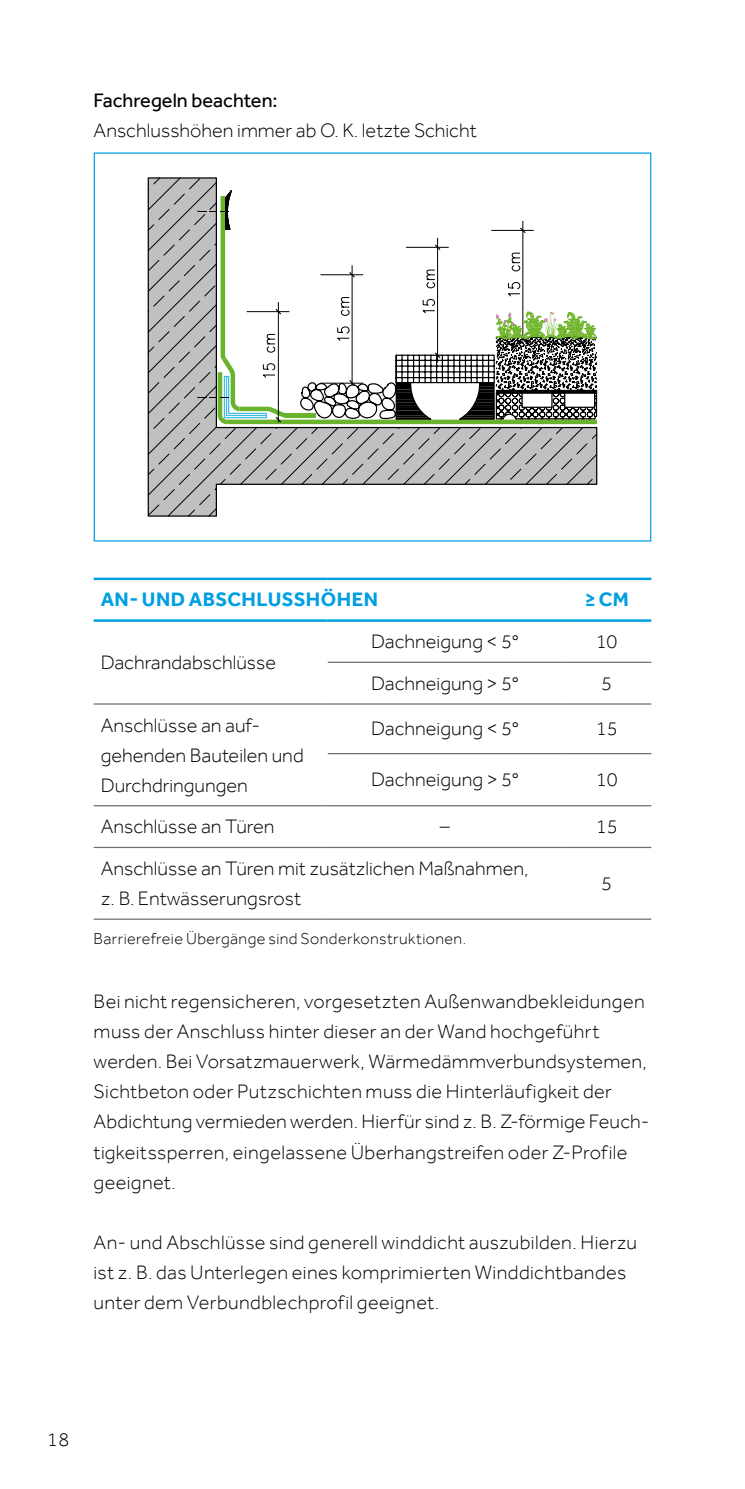
<style>
.page{position:relative;width:745px;height:1489px;background:#fff}
.page>*{position:absolute;margin:0;border:0;box-sizing:border-box;transform-origin:0 0}
.t1{font:300 20px/30px "Effra";letter-spacing:.01em;color:#000}
.t2{font:700 20px "Effra";letter-spacing:.02em;color:#009fe3}
.t3{font:20px "Effra";color:#000}
.t4{font:300 16.25px "Effra";letter-spacing:.025em;color:#000}
</style>
<div class="page">
<svg style="left:147px;top:177px;width:450px;height:340px"></svg>
<svg style="left:197px;top:190px;width:401px;height:234px"></svg>
<hr style="left:94px;top:577px;width:233px;height:3px;background:#009fe3">
<hr style="left:327px;top:577px;width:234px;height:3px;background:#009fe3">
<hr style="left:561px;top:577px;width:90px;height:3px;background:#009fe3">
<hr style="left:94px;top:619px;width:233px;height:3px;background:#009fe3">
<hr style="left:327px;top:619px;width:234px;height:3px;background:#009fe3">
<hr style="left:561px;top:619px;width:90px;height:3px;background:#009fe3">
<hr style="left:94px;top:703px;width:233px;height:1px;background:#706f6f">
<hr style="left:327px;top:703px;width:234px;height:1px;background:#706f6f">
<hr style="left:561px;top:703px;width:90px;height:1px;background:#706f6f">
<hr style="left:94px;top:805px;width:233px;height:1px;background:#706f6f">
<hr style="left:327px;top:805px;width:234px;height:1px;background:#706f6f">
<hr style="left:561px;top:805px;width:90px;height:1px;background:#706f6f">
<hr style="left:94px;top:846px;width:233px;height:2px;background:#706f6f">
<hr style="left:327px;top:846px;width:234px;height:2px;background:#706f6f">
<hr style="left:561px;top:846px;width:90px;height:2px;background:#706f6f">
<hr style="left:94px;top:918px;width:233px;height:1px;background:#706f6f">
<hr style="left:327px;top:918px;width:234px;height:1px;background:#706f6f">
<hr style="left:561px;top:918px;width:90px;height:1px;background:#706f6f">
<hr style="left:327px;top:661px;width:234px;height:2px;background:#706f6f">
<hr style="left:561px;top:661px;width:90px;height:2px;background:#706f6f">
<hr style="left:327px;top:753px;width:234px;height:1px;background:#706f6f">
<hr style="left:561px;top:753px;width:90px;height:1px;background:#706f6f">
<p class="t3" style="left:94px;top:88px;width:185px">Fachregeln beachten:</p>
<p class="t1" style="left:94px;top:115px;width:384px">Anschlusshöhen immer ab O. K. letzte Schicht</p>
<p class="t2" style="left:101px;top:587px;width:279px">AN- UND ABSCHLUSSHÖHEN</p>
<p class="t2" style="left:584px;top:587px;width:46px">≥ CM</p>
<p class="t1" style="left:101px;top:647px;width:177px">Dachrandabschlüsse</p>
<p class="t1" style="left:371px;top:626px;width:149px">Dachneigung &lt; 5°</p>
<p class="t1" style="left:595px;top:626px;width:23px">10</p>
<p class="t1" style="left:371px;top:668px;width:149px">Dachneigung &gt; 5°</p>
<p class="t1" style="left:600px;top:668px;width:12px">5</p>
<p class="t1" style="left:101px;top:709px;width:204px">Anschlüsse an auf&shy;gehenden Bauteilen und<br>Durchdringungen</p>
<p class="t1" style="left:371px;top:713px;width:149px">Dachneigung &lt; 5°</p>
<p class="t1" style="left:595px;top:713px;width:23px">15</p>
<p class="t1" style="left:371px;top:764px;width:149px">Dachneigung &gt; 5°</p>
<p class="t1" style="left:595px;top:764px;width:23px">10</p>
<p class="t1" style="left:101px;top:811px;width:175px">Anschlüsse an Türen</p>
<p class="t1" style="left:439px;top:811px;width:11px">–</p>
<p class="t1" style="left:595px;top:811px;width:23px">15</p>
<p class="t1" style="left:101px;top:853px;width:429px">Anschlüsse an Türen mit zusätzlichen Maßnahmen, z. B. Entwässerungsrost</p>
<p class="t1" style="left:600px;top:868px;width:12px">5</p>
<p class="t4" style="left:94px;top:929px;width:374px">Barrierefreie Übergänge sind Sonderkonstruktionen.</p>
<p class="t1" style="left:94px;top:986px;width:557px">Bei nicht regensicheren, vorgesetzten Außenwandbekleidungen muss der Anschluss hinter dieser an der Wand hochgeführt werden. Bei Vorsatzmauerwerk, Wärmedämmverbundsystemen, Sichtbeton oder Putzschichten muss die Hinterläufigkeit der Abdichtung vermieden werden. Hierfür sind z. B. Z-förmige Feuch&shy;tigkeitssperren, eingelassene Überhangstreifen oder Z-Profile geeignet.</p>
<p class="t1" style="left:94px;top:1226px;width:544px">An- und Abschlüsse sind generell winddicht auszubilden. Hierzu ist z. B. das Unterlegen eines komprimierten Winddichtbandes unter dem Verbundblechprofil geeignet.</p>
<p class="t1" style="left:47px;top:1423px;width:24px">18</p>
</div>
